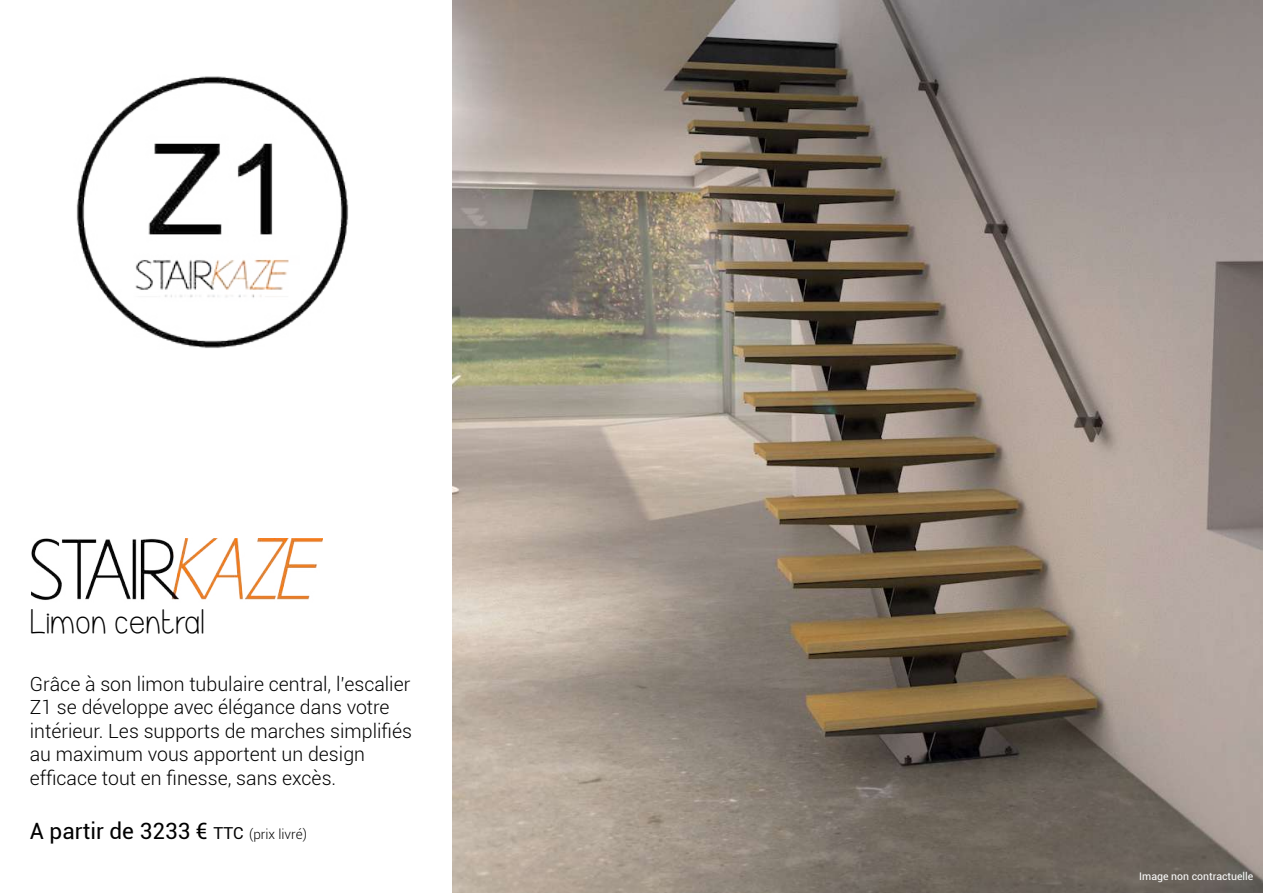
<style>
.page{position:relative;width:1263px;height:893px;background:#fff}
.page>*{position:absolute;margin:0;border:0;box-sizing:border-box;transform-origin:0 0}
.t1{font:30px "Realize My Passion";color:#000}
.t2{font:22.5px "Roboto";color:#000}
.t3{font:300 19.5px/23.4px "Roboto";color:#000}
.t4{font:10.5px "Roboto";color:#fff}
.s1{font-size:16.5px}
.s2{font-weight:300;font-size:13.5px}
</style>
<div class="page">
<img style="left:453px;top:0;width:810px;height:893px">
<img style="left:31px;top:539px;width:291px;height:61px">
<img style="left:76px;top:76px;width:273px;height:272px">
<h1 class="t1" style="left:30px;top:604px;width:177px">Limon central</h1>
<p class="t3" style="left:30px;top:672px;width:384px">Grâce à son limon tubulaire central, l’escalier Z1 se développe avec élégance dans votre intérieur. Les supports de marches simplifiés au maximum vous apportent un design efficace tout en finesse, sans excès.</p>
<p class="t2" style="left:30px;top:815px;width:279px">A partir de 3233 € <span class="s1">TTC</span> <span class="s2">(prix livré)</span></p>
<p class="t4" style="left:1139px;top:868px;width:116px">Image non contractuelle</p>
</div>
